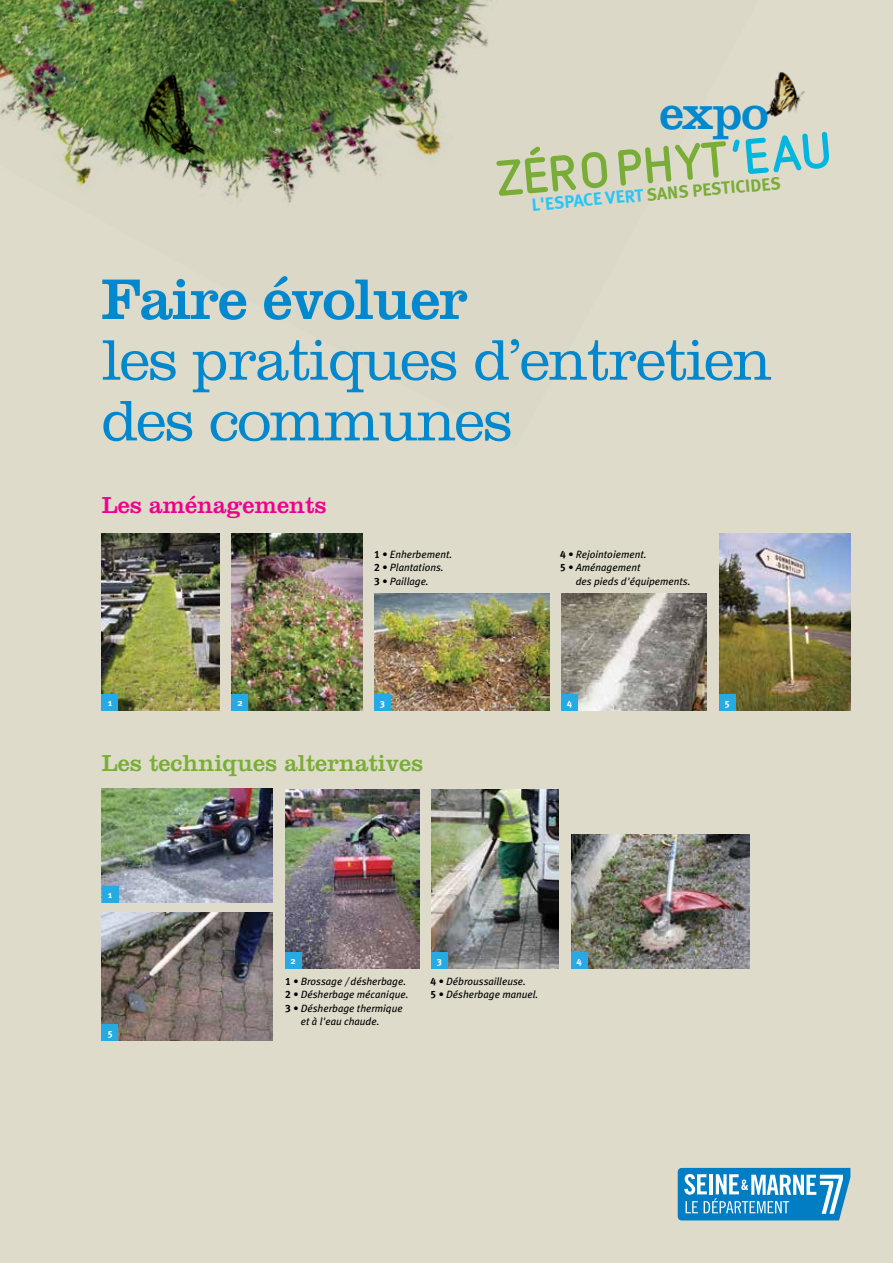
<style>
.page{position:relative;width:893px;height:1263px;background:#dedbcb}
.page>*{position:absolute;margin:0;border:0;box-sizing:border-box;transform-origin:0 0}
.t1{font:300 59.4px/60.8px "Clarendon";letter-spacing:-.025em;color:#0088ce}
.t2{font:59.4px "Clarendon";letter-spacing:-.025em;color:#0088ce}
.t3{font:700 50.1px "Netto OT";color:#79ad36}
.t4{font:48.75px "Clarendon";color:#0088ce}
.t5{font:24px "Clarendon";color:#79ad36}
.t6{font:24px "Clarendon";color:#ec008c}
.t7{font:700 17.55px "Meta Plus";color:#79ad36}
.t8{font:italic 10.5px/13.5px "Meta Plus";color:#000}
.t9{font:700 9.6px "Meta";color:#fff}
.s1{color:#2ac5f4}
.s2{color:#00b6de}
.s3{font-family:"Meta Plus Bold Caps";font-style:normal}
</style>
<div class="page">
<img style="left:0;top:0;width:492px;height:203px">
<img style="left:126px;top:70px;width:82px;height:89px">
<svg style="left:678px;top:1168px;width:172px;height:52px;background:#459fd2"></svg>
<img style="left:102px;top:533px;width:118px;height:177px">
<div style="left:102px;top:694px;width:16px;height:16px;background:#27aae1"></div>
<img style="left:232px;top:533px;width:130px;height:177px">
<div style="left:232px;top:694px;width:16px;height:16px;background:#27aae1"></div>
<img style="left:374px;top:593px;width:175px;height:117px">
<div style="left:374px;top:694px;width:16px;height:16px;background:#27aae1"></div>
<img style="left:561px;top:593px;width:146px;height:117px">
<div style="left:561px;top:694px;width:16px;height:16px;background:#27aae1"></div>
<img style="left:719px;top:533px;width:131px;height:177px">
<div style="left:719px;top:694px;width:16px;height:16px;background:#27aae1"></div>
<img style="left:102px;top:789px;width:171px;height:113px">
<div style="left:102px;top:886px;width:16px;height:16px;background:#27aae1"></div>
<img style="left:285px;top:790px;width:134px;height:178px">
<div style="left:285px;top:952px;width:16px;height:16px;background:#27aae1"></div>
<img style="left:431px;top:790px;width:128px;height:178px">
<div style="left:431px;top:952px;width:17px;height:16px;background:#27aae1"></div>
<img style="left:571px;top:834px;width:179px;height:134px">
<div style="left:571px;top:952px;width:16px;height:16px;background:#27aae1"></div>
<img style="left:102px;top:912px;width:171px;height:128px">
<div style="left:102px;top:1024px;width:16px;height:16px;background:#27aae1"></div>
<img style="left:763px;top:72px;width:42px;height:45px">
<h3 class="t4" style="left:659px;top:84px;width:111px">expo</h3>
<h3 class="t7" style="left:531px;top:195px;width:251px;rotate:-5deg"><span class="s1">L'ESPACE VERT</span> SANS PESTICIDES</h3>
<h2 class="t3" style="left:494px;top:147px;width:337px;rotate:-5deg">ZÉROPHYT<span class="s2">’EAU</span></h2>
<h1 class="t2" style="left:102px;top:264px;width:368px">Faire évoluer</h1>
<h1 class="t1" style="left:102px;top:329px;width:672px">les pratiques d’entretien des communes</h1>
<h3 class="t6" style="left:102px;top:491px;width:226px">Les aménagements</h3>
<p class="t8" style="left:374px;top:547px;width:80px"><span class="s3">1</span> • Enherbement.<br><span class="s3">2</span> • Plantations.<br><span class="s3">3</span> • Paillage.</p>
<p class="t8" style="left:560px;top:547px;width:88px"><span class="s3">4</span> • Rejointoiement.</p>
<p class="t8" style="left:560px;top:561px;width:82px"><span class="s3">5</span> • Aménagement</p>
<p class="t8" style="left:576px;top:574px;width:116px">des pieds d'équipements.</p>
<p class="t9" style="left:108px;top:697px;width:6px">1</p>
<p class="t9" style="left:237px;top:697px;width:7px">2</p>
<p class="t9" style="left:380px;top:697px;width:7px">3</p>
<p class="t9" style="left:567px;top:697px;width:7px">4</p>
<p class="t9" style="left:724px;top:697px;width:7px">5</p>
<h3 class="t5" style="left:102px;top:749px;width:323px">Les techniques alternatives</h3>
<p class="t9" style="left:108px;top:889px;width:6px">1</p>
<p class="t9" style="left:107px;top:1027px;width:7px">5</p>
<p class="t9" style="left:291px;top:955px;width:7px">2</p>
<p class="t9" style="left:437px;top:955px;width:7px">3</p>
<p class="t9" style="left:577px;top:955px;width:7px">4</p>
<p class="t8" style="left:285px;top:974px;width:123px"><span class="s3">1</span> • Brossage / désherbage.</p>
<p class="t8" style="left:285px;top:988px;width:125px"><span class="s3">2</span> • Désherbage mécanique.</p>
<p class="t8" style="left:285px;top:1001px;width:119px"><span class="s3">3</span> • Désherbage thermique</p>
<p class="t8" style="left:301px;top:1015px;width:80px">et à l'eau chaude.</p>
<p class="t8" style="left:431px;top:974px;width:109px"><span class="s3">4</span> • Débroussailleuse.<br><span class="s3">5</span> • Désherbage manuel.</p>
</div>
